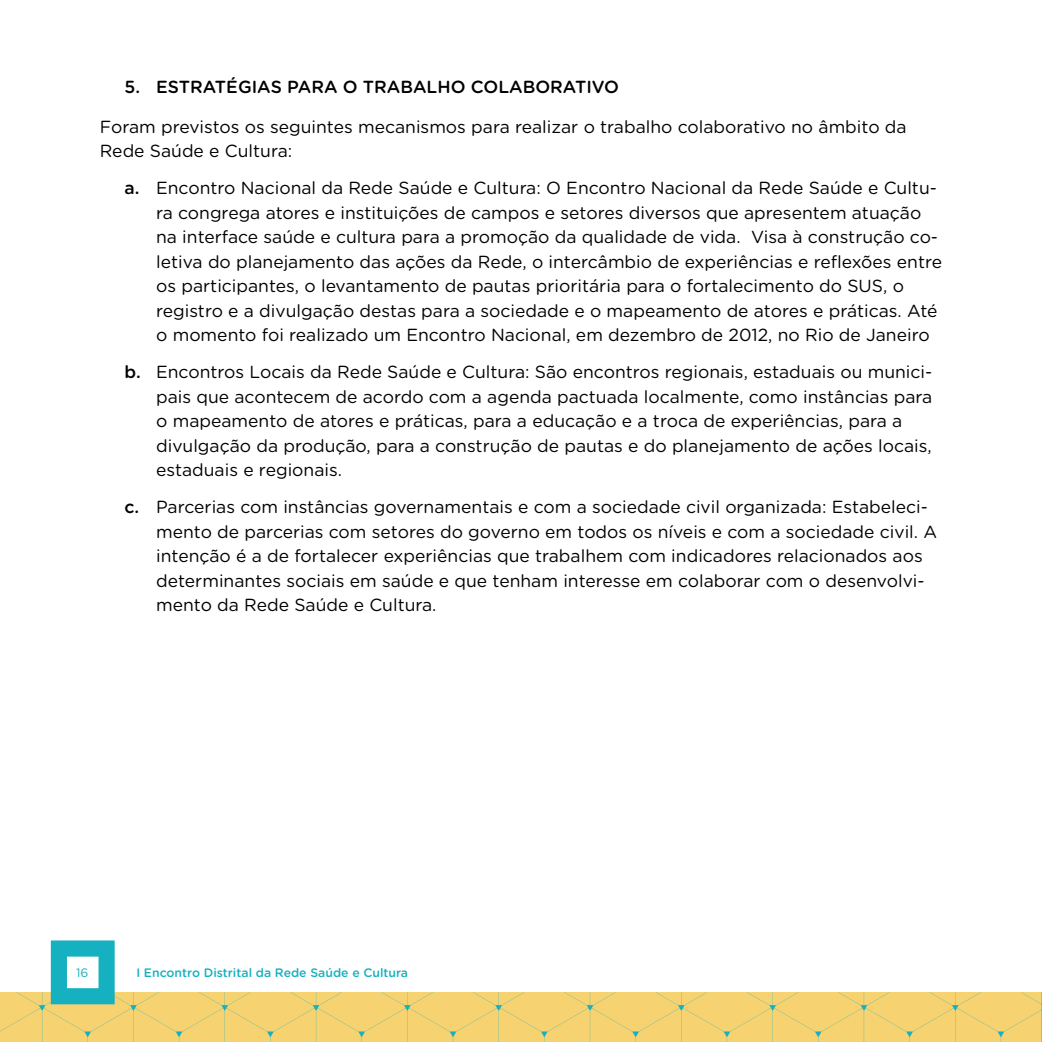
<style>
.page{position:relative;width:1042px;height:1042px;background:#fff}
.page>*{position:absolute;margin:0;border:0;box-sizing:border-box;transform-origin:0 0}
.t1{font:17.5px/24.5px "Gotham Rounded";color:#000}
.t2{font:500 17.5px "Gotham Rounded";color:#000}
.t3{font:500 12.25px "Gotham Rounded";color:#16b1c0}
.t4{font:12.25px "Gotham Rounded";color:#16b1c0}
.s1{font-weight:500}
</style>
<div class="page">
<svg style="left:0;top:940px;width:1042px;height:102px"></svg>
<p class="t2" style="left:125px;top:75px;width:496px">5. ESTRATÉGIAS PARA O TRABALHO COLABORATIVO</p>
<p class="t1" style="left:100px;top:114px;width:808px">Foram previstos os seguintes mecanismos para realizar o trabalho colaborativo no âmbito da<br>Rede Saúde e Cultura:</p>
<p class="t1" style="left:156px;top:175px;width:787px;text-indent:-32px"><span class="s1">a.</span> Encontro Nacional da Rede Saúde e Cultura: O Encontro Nacional da Rede Saúde e Cultu&shy;ra congrega atores e instituições de campos e setores diversos que apresentem atuação na interface saúde e cultura para a promoção da qualidade de vida. Visa à construção co&shy;letiva do planejamento das ações da Rede, o intercâmbio de experiências e reflexões entre os participantes, o levantamento de pautas prioritária para o fortalecimento do SUS, o registro e a divulgação destas para a sociedade e o mapeamento de atores e práticas. Até o momento foi realizado um Encontro Nacional, em dezembro de 2012, no Rio de Janeiro</p>
<p class="t1" style="left:156px;top:359px;width:777px;text-indent:-32px"><span class="s1">b.</span> Encontros Locais da Rede Saúde e Cultura: São encontros regionais, estaduais ou munici&shy;pais que acontecem de acordo com a agenda pactuada localmente, como instâncias para o mapeamento de atores e práticas, para a educação e a troca de experiências, para a divulgação da produção, para a construção de pautas e do planejamento de ações locais, estaduais e regionais.</p>
<p class="t1" style="left:156px;top:494px;width:782px;text-indent:-32px"><span class="s1">c.</span> Parcerias com instâncias governamentais e com a sociedade civil organizada: Estabeleci&shy;mento de parcerias com setores do governo em todos os níveis e com a sociedade civil. A intenção é a de fortalecer experiências que trabalhem com indicadores relacionados aos determinantes sociais em saúde e que tenham interesse em colaborar com o desenvolvi&shy;mento da Rede Saúde e Cultura.</p>
<p class="t4" style="left:76px;top:964px;width:14px">16</p>
<p class="t3" style="left:136px;top:963px;width:273px">I Encontro Distrital da Rede Saúde e Cultura</p>
</div>
